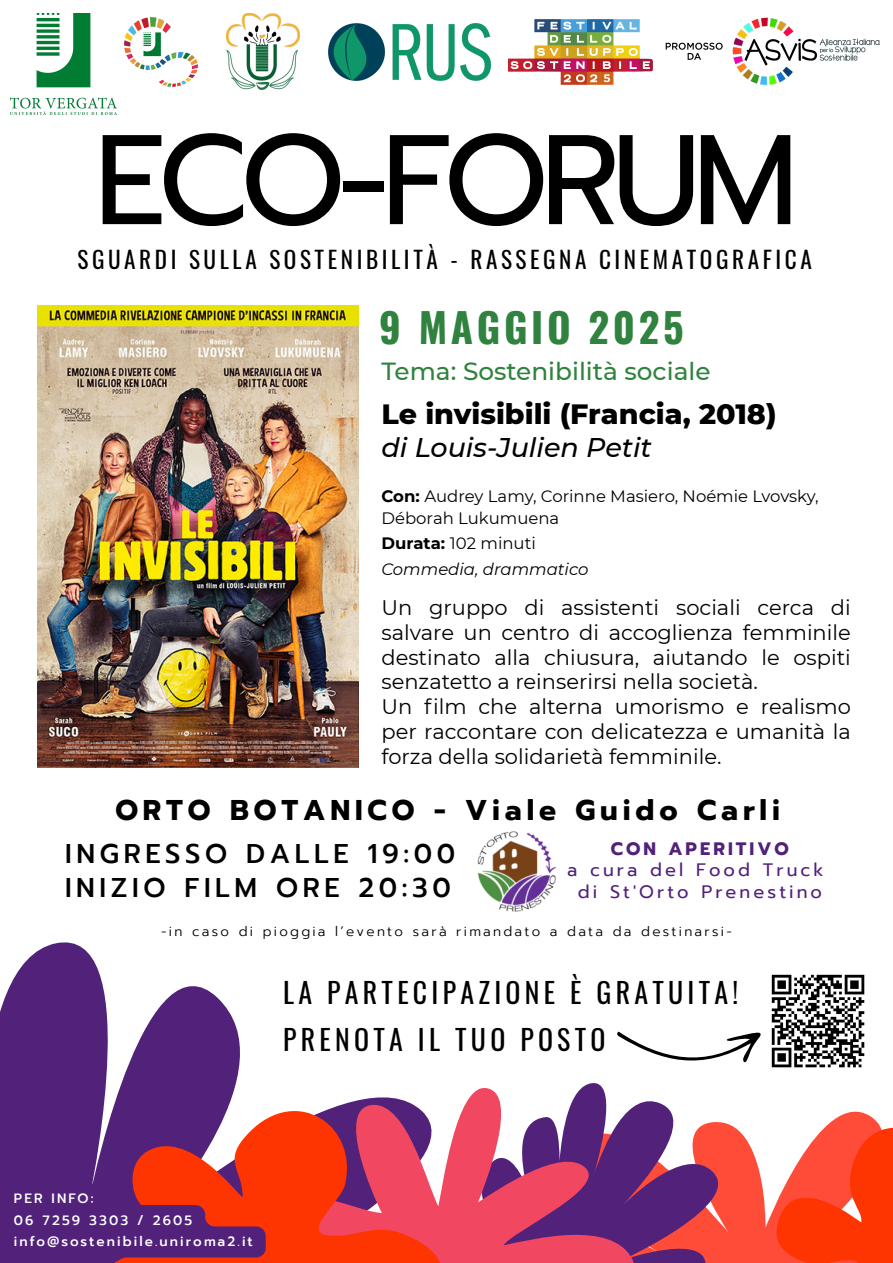
<style>
.page{position:relative;width:893px;height:1263px;background:#fff}
.page>*{position:absolute;margin:0;border:0;box-sizing:border-box;transform-origin:0 0}
.t1{font:127.35px "Prompt";letter-spacing:-.065em;color:#000}
.t2{font:700 40.5px "Oswald";letter-spacing:.09em;color:#30833f}
.t3{font:700 28.5px "Prompt";letter-spacing:.17em;color:#000}
.t4{font:800 28.5px "Montserrat";color:#000}
.t5{font:27.83px "Oswald";letter-spacing:.155em;color:#000}
.t6{font:500 27px "Prompt";letter-spacing:.17em;color:#000}
.t7{font:italic 500 27px "Montserrat";color:#000}
.t8{font:500 24.75px "Montserrat";color:#30833f}
.t9{font:23.25px "Oswald";letter-spacing:.155em;color:#000}
.t10{font:21px/24.8px "Montserrat";color:#000;text-align:justify}
.t11{font:18px "Prompt";letter-spacing:.17em;color:#52217a}
.t12{font:700 18px "Prompt";letter-spacing:.17em;color:#52217a}
.t13{font:16.5px/21.4px "Montserrat";color:#000}
.t14{font:italic 16.5px "Montserrat";color:#000}
.t15{font:300 13.5px "Prompt";letter-spacing:.17em;color:#000}
.t16{font:500 13.5px "Prompt";letter-spacing:.155em;color:#fff}
.s1{font-weight:700}
</style>
<div class="page">
<svg style="left:0;top:942px;width:240px;height:321px;fill:#52217a"></svg>
<svg style="left:772px;top:1111px;width:108px;height:152px"></svg>
<svg style="left:589px;top:1083px;width:183px;height:180px"></svg>
<svg style="left:773px;top:1125px;width:120px;height:138px;background:#fe5837"></svg>
<svg style="left:449px;top:1084px;width:200px;height:179px"></svg>
<svg style="left:88px;top:1084px;width:361px;height:179px"></svg>
<img style="left:37px;top:306px;width:321px;height:461px">
<img style="left:226px;top:14px;width:73px;height:76px">
<img style="left:328px;top:23px;width:162px;height:57px">
<img style="left:665px;top:18px;width:215px;height:68px">
<img style="left:507px;top:19px;width:146px;height:66px">
<img style="left:10px;top:14px;width:106px;height:100px">
<img style="left:124px;top:17px;width:74px;height:70px">
<img style="left:477px;top:831px;width:80px;height:81px">
<img style="left:771px;top:974px;width:94px;height:94px">
<svg style="left:617px;top:1031px;width:144px;height:32px"></svg>
<svg style="left:3px;top:1184px;width:263px;height:73px;background:#752460"></svg>
<p class="t1" style="left:94px;top:85px;width:705px">ECO-FORUM</p>
<p class="t9" style="left:450px;top:241px;width:363px">- RASSEGNA CINEMATOGRAFICA</p>
<p class="t9" style="left:77px;top:241px;width:362px">SGUARDI SULLA SOSTENIBILITÀ</p>
<p class="t2" style="left:379px;top:295px;width:306px">9 MAGGIO 2025</p>
<p class="t8" style="left:381px;top:356px;width:330px">Tema: Sostenibilità sociale</p>
<p class="t4" style="left:381px;top:397px;width:396px">Le invisibili (Francia, 2018)</p>
<h1 class="t7" style="left:381px;top:430px;width:272px">di Louis-Julien Petit</h1>
<p class="t13" style="left:381px;top:486px;width:439px"><span class="s1">Con:</span> Audrey Lamy, Corinne Masiero, Noémie Lvovsky,<br>Déborah Lukumuena</p>
<h2 class="t13" style="left:381px;top:532px;width:156px"><span class="s1">Durata:</span> 102 minuti</h2>
<h6 class="t14" style="left:381px;top:559px;width:209px">Commedia, drammatico</h6>
<p class="t10" style="left:381px;top:595px;width:471px">Un gruppo di assistenti sociali cerca di salvare un centro di accoglienza femminile destinato alla chiusura, aiutando le ospiti senzatetto a reinserirsi nella società.</p>
<p class="t10" style="left:381px;top:694px;width:471px">Un film che alterna umorismo e realismo per raccontare con delicatezza e umanità la forza della solidarietà femminile.</p>
<p class="t3" style="left:115px;top:789px;width:666px">ORTO BOTANICO - Viale Guido Carli</p>
<h5 class="t6" style="left:65px;top:833px;width:391px">INGRESSO DALLE 19:00</h5>
<p class="t6" style="left:65px;top:868px;width:387px">INIZIO FILM ORE 20:30</p>
<h3 class="t15" style="left:161px;top:921px;width:572px">-in caso di pioggia l’evento sarà rimandato a data da destinarsi-</h3>
<p class="t12" style="left:611px;top:835px;width:180px">CON APERITIVO</p>
<p class="t11" style="left:567px;top:857px;width:258px">a cura del Food Truck</p>
<p class="t11" style="left:578px;top:878px;width:246px">di St'Orto Prenestino</p>
<p class="t5" style="left:283px;top:971px;width:457px">LA PARTECIPAZIONE È GRATUITA!</p>
<p class="t5" style="left:283px;top:1017px;width:324px">PRENOTA IL TUO POSTO</p>
<p class="t16" style="left:14px;top:1188px;width:81px">PER INFO:</p>
<p class="t16" style="left:14px;top:1210px;width:180px">06 7259 3303 / 2605</p>
<p class="t16" style="left:14px;top:1231px;width:240px">info@sostenibile.uniroma2.it</p>
</div>
